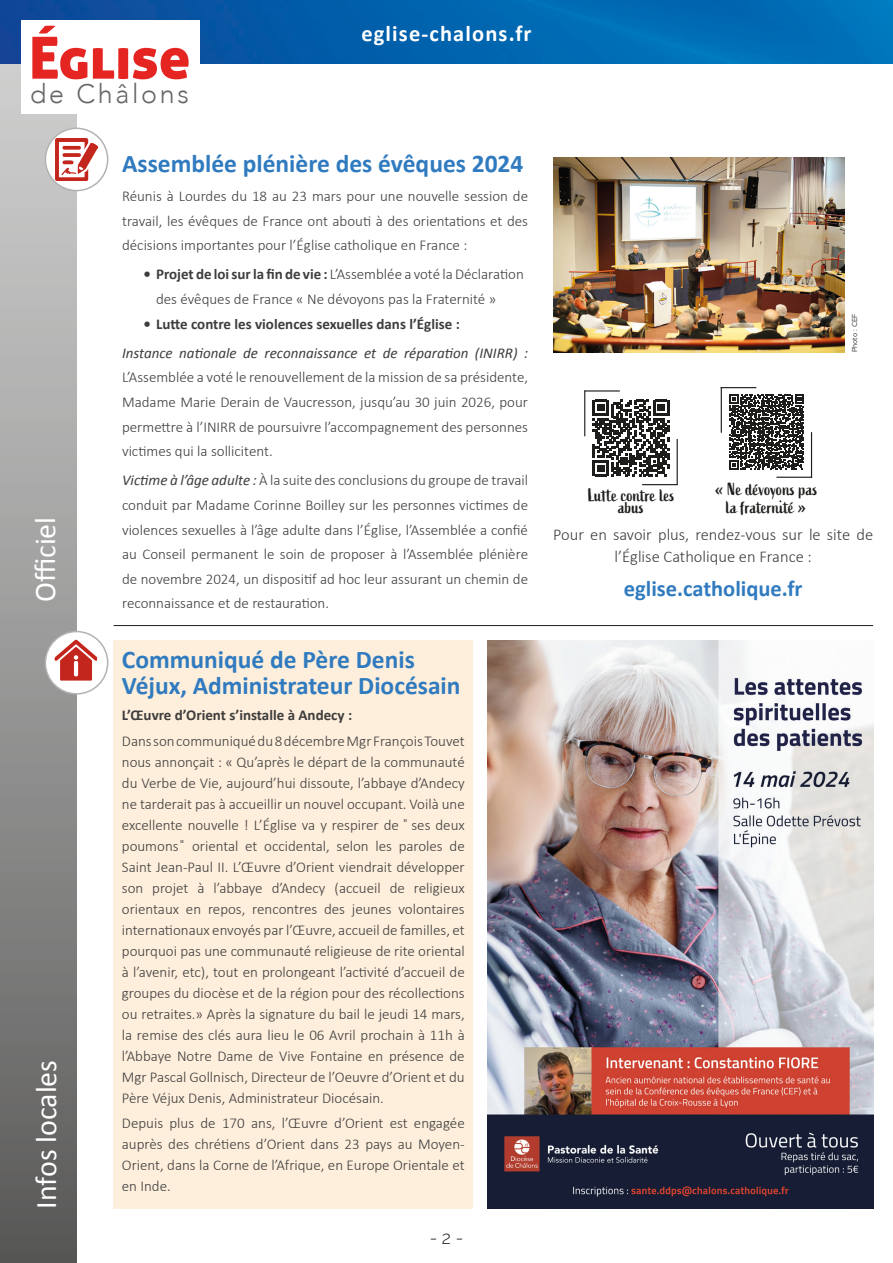
<style>
.page{position:relative;width:893px;height:1263px;background:#fff}
.page>*{position:absolute;margin:0;border:0;box-sizing:border-box;transform-origin:0 0}
.t1{font:58.2px "Aller Display";color:#e52521}
.rubriques{font:30px "Calibri";color:#fff}
.t2{font:300 26.85px "Avenir";letter-spacing:.1em;color:#676767}
.Titres_courants{font:700 25.5px/25.5px "Calibri";color:#307bbf}
.url_bleue{font:700 22.5px "Calibri";color:#307bbf}
.t3{font:700 22.5px "Calibri";letter-spacing:.05em;color:#fff}
.Texte_courant{font:18px "Active";color:#1d1d1b}
.t4{font:300 18px "Raleway";color:#1d1d1b}
.Texte_courant-2{font:300 16.5px/22.5px "Calibri";color:#3d3d3c;text-align:center}
.Texte_courant-3{font:300 15px/21px "Calibri";color:#3d3d3c;text-align:justify}
.Texte_courant_gras{font:700 15px "Calibri";color:#3d3d3c}
.sources{font:7.5px "Proxima Nova";color:#3d3d3c}
.s1{font-weight:700}
.s2{font-weight:400;font-style:italic}
</style>
<div class="page">
<div style="left:0;top:1px;width:77px;height:1262px;background:linear-gradient(to bottom,#d7d7d8,#5c5c5b)"></div>
<img style="left:0;top:0;width:893px;height:63px">
<div style="left:21px;top:21px;width:179px;height:93px;background:#fff"></div>
<div style="left:45px;top:128px;width:63px;height:63px;background:#fff;border-radius:50%"></div>
<img style="left:55px;top:138px;width:43px;height:43px">
<div style="left:45px;top:128px;width:63px;height:63px;border:2px solid #b2b2b2;border-radius:50%"></div>
<img style="left:553px;top:157px;width:291px;height:195px">
<hr style="left:114px;top:625px;width:759px;height:1px;background:#1d1d1b">
<svg style="left:593px;top:400px;width:76px;height:76px"></svg>
<hr style="left:584px;top:391px;width:1px;height:45px;background:#1d1d1b">
<hr style="left:584px;top:390px;width:36px;height:2px;background:#1d1d1b">
<hr style="left:642px;top:484px;width:36px;height:1px;background:#1d1d1b">
<hr style="left:677px;top:439px;width:1px;height:46px;background:#1d1d1b">
<svg style="left:729px;top:395px;width:75px;height:74px"></svg>
<hr style="left:721px;top:387px;width:1px;height:46px;background:#1d1d1b">
<hr style="left:721px;top:387px;width:35px;height:1px;background:#1d1d1b">
<hr style="left:776px;top:477px;width:36px;height:1px;background:#1d1d1b">
<hr style="left:811px;top:432px;width:1px;height:46px;background:#1d1d1b">
<div style="left:113px;top:640px;width:360px;height:569px;background:#feeedc"></div>
<img style="left:487px;top:640px;width:386px;height:569px">
<div style="left:45px;top:631px;width:63px;height:63px;background:#fff;border-radius:50%"></div>
<img style="left:55px;top:639px;width:42px;height:42px">
<div style="left:45px;top:631px;width:63px;height:64px;border:2px solid #b2b2b2;border-radius:50%"></div>
<h1 class="t1" style="left:29px;top:21px;width:163px">Église</h1>
<h3 class="t2" style="left:30px;top:78px;width:160px">de Châlons</h3>
<h3 class="t3" style="left:361px;top:18px;width:172px">eglise-chalons.fr</h3>
<p class="rubriques" style="left:24px;top:602px;width:87px;rotate:-90deg">Officiel</p>
<p class="rubriques" style="left:25px;top:1209px;width:151px;rotate:-90deg">Infos locales</p>
<p class="Titres_courants" style="left:122px;top:150px;width:403px">Assemblée plénière des évêques 2024</p>
<p class="Texte_courant-3" style="left:122px;top:184px;width:407px;line-height:24.6px">Réunis à Lourdes du 18 au 23 mars pour une nouvelle session de travail, les évêques de France ont abouti à des orientations et des décisions importantes pour l’Église catholique en France :</p>
<p class="Texte_courant-3" style="left:156px;top:262px;width:369px;line-height:24.6px;text-indent:-13px"><span class="s1">• Projet de loi sur la fin de vie :</span> L’Assemblée a voté la Déclaration des évêques de France « Ne dévoyons pas la Fraternité »</p>
<p class="Texte_courant_gras" style="left:143px;top:313px;width:318px">• Lutte contre les violences sexuelles dans l’Église :</p>
<p class="Texte_courant-3" style="left:122px;top:340px;width:407px;line-height:24.6px"><span class="s2">Instance nationale de reconnaissance et de réparation (INIRR) :<br></span>L’Assemblée a voté le renouvellement de la mission de sa présidente, Madame Marie Derain de Vaucresson, jusqu’au 30 juin 2026, pour permettre à l’INIRR de poursuivre l’accompagnement des personnes victimes qui la sollicitent.</p>
<p class="Texte_courant-3" style="left:122px;top:468px;width:407px;line-height:24.6px"><span class="s2">Victime à l’âge adulte :</span> À la suite des conclusions du groupe de travail conduit par Madame Corinne Boilley sur les personnes victimes de violences sexuelles à l’âge adulte dans l’Église, l’Assemblée a confié au Conseil permanent le soin de proposer à l’Assemblée plénière de novembre 2024, un dispositif ad hoc leur assurant un chemin de reconnaissance et de restauration.</p>
<p class="Titres_courants" style="left:122px;top:646px;width:340px">Communiqué de Père Denis<br>Véjux, Administrateur Diocésain</p>
<p class="Texte_courant_gras" style="left:122px;top:705px;width:232px">L’Œuvre d’Orient s’installe à Andecy :</p>
<p class="Texte_courant-3" style="left:122px;top:730px;width:344px">Dans son communiqué du 8 décembre Mgr François Touvet nous annonçait : « Qu’après le départ de la communauté du Verbe de Vie, aujourd’hui dissoute, l’abbaye d’Andecy ne tarderait pas à accueillir un nouvel occupant. Voilà une excellente nouvelle ! L’Église va y respirer de ̎ses deux poumons ̎ oriental et occidental, selon les paroles de Saint Jean-Paul II. L’Œuvre d’Orient viendrait développer son projet à l’abbaye d’Andecy (accueil de religieux orientaux en repos, rencontres des jeunes volontaires internationaux envoyés par l’Œuvre, accueil de familles, et pourquoi pas une communauté religieuse de rite oriental à l’avenir, etc), tout en prolongeant l’activité d’accueil de groupes du diocèse et de la région pour des récollections ou retraites.» Après la signature du bail le jeudi 14 mars, la remise des clés aura lieu le 06 Avril prochain à 11h à l’Abbaye Notre Dame de Vive Fontaine en présence de Mgr Pascal Gollnisch, Directeur de l’Oeuvre d’Orient et du Père Véjux Denis, Administrateur Diocésain.</p>
<p class="Texte_courant-3" style="left:122px;top:1112px;width:344px">Depuis plus de 170 ans, l’Œuvre d’Orient est engagée auprès des chrétiens d’Orient dans 23 pays au Moyen-Orient, dans la Corne de l’Afrique, en Europe Orientale et en Inde.</p>
<p class="t4" style="left:430px;top:1227px;width:35px">- 2 -</p>
<p class="sources" style="left:850px;top:352px;width:40px;rotate:-90deg">Photo : CEF</p>
<p class="Texte_courant" style="left:588px;top:485px;width:88px">Lutte contre les</p>
<p class="Texte_courant" style="left:618px;top:497px;width:27px">abus</p>
<p class="Texte_courant" style="left:715px;top:479px;width:104px">« Ne dévoyons pas</p>
<p class="Texte_courant" style="left:726px;top:497px;width:82px">la fraternité »</p>
<p class="Texte_courant-2" style="left:553px;top:523px;width:321px">Pour en savoir plus, rendez-vous sur le site de l’Église Catholique en France :</p>
<p class="url_bleue" style="left:624px;top:572px;width:180px">eglise.catholique.fr</p>
</div>
